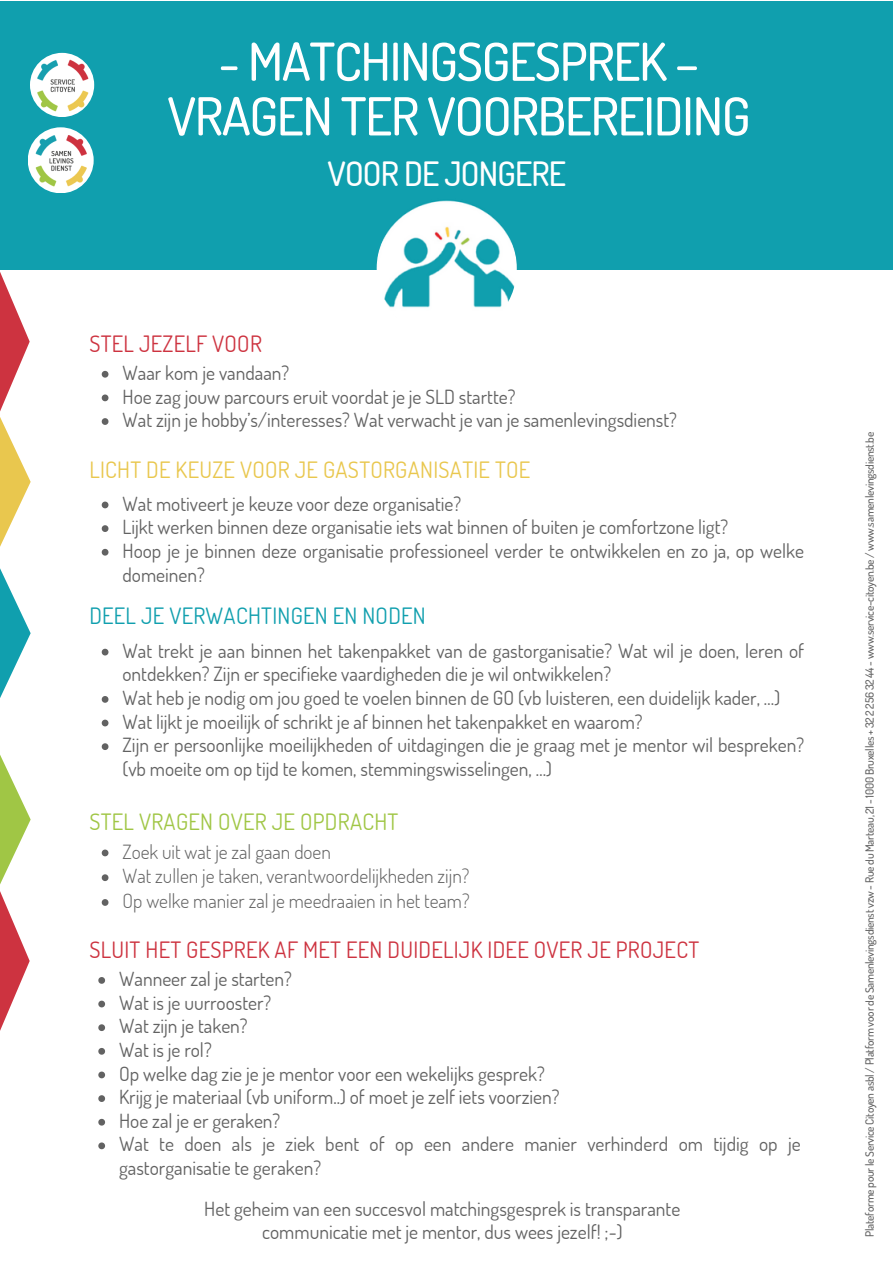
<style>
.page{position:relative;width:893px;height:1264px;background:#fff}
.page>*{position:absolute;margin:0;border:0;box-sizing:border-box;transform-origin:0 0}
.t1{font:500 52.35px/54.6px "Dosis";letter-spacing:-.025em;color:#fff;text-align:center}
.t2{font:500 33.45px "Dosis";letter-spacing:-.025em;color:#fff}
.t3{font:22.5px "Dosis";letter-spacing:.01em;color:#cd3340}
.t4{font:22.5px "Dosis";letter-spacing:.01em;color:#e9c74e}
.t5{font:22.5px "Dosis";letter-spacing:.01em;color:#109fae}
.t6{font:22.5px "Dosis";letter-spacing:.01em;color:#a0c645}
.t7{font:19.5px/23.7px "Dosis";color:#626262}
.t8{font:300 19.5px "Dosis";color:#626262}
.t9{font:500 11.4px "Dosis";letter-spacing:-.025em;color:#626262}
</style>
<div class="page">
<div style="left:0;top:1px;width:892px;height:268px;background:#109fae"></div>
<img style="left:22px;top:119px;width:80px;height:79px;border-radius:50%">
<img style="left:376px;top:198px;width:140px;height:140px;border-radius:50%">
<svg style="left:0;top:417px;width:31px;height:130px"></svg>
<svg style="left:0;top:568px;width:31px;height:130px"></svg>
<svg style="left:0;top:755px;width:31px;height:130px"></svg>
<svg style="left:0;top:269px;width:30px;height:143px"></svg>
<img style="left:22px;top:45px;width:80px;height:79px;border-radius:50%">
<svg style="left:102px;top:371px;width:6px;height:6px"></svg>
<svg style="left:102px;top:394px;width:6px;height:7px"></svg>
<svg style="left:102px;top:418px;width:6px;height:7px"></svg>
<svg style="left:102px;top:501px;width:6px;height:7px"></svg>
<svg style="left:102px;top:525px;width:6px;height:7px"></svg>
<svg style="left:102px;top:549px;width:6px;height:6px"></svg>
<svg style="left:102px;top:648px;width:6px;height:7px"></svg>
<svg style="left:102px;top:696px;width:6px;height:6px"></svg>
<svg style="left:102px;top:719px;width:6px;height:7px"></svg>
<svg style="left:102px;top:743px;width:6px;height:7px"></svg>
<svg style="left:102px;top:849px;width:6px;height:7px"></svg>
<svg style="left:102px;top:874px;width:6px;height:7px"></svg>
<svg style="left:102px;top:899px;width:6px;height:6px"></svg>
<svg style="left:0;top:891px;width:30px;height:140px"></svg>
<svg style="left:98px;top:977px;width:7px;height:6px"></svg>
<svg style="left:98px;top:1000px;width:7px;height:7px"></svg>
<svg style="left:98px;top:1024px;width:7px;height:7px"></svg>
<svg style="left:98px;top:1048px;width:7px;height:6px"></svg>
<svg style="left:98px;top:1071px;width:7px;height:7px"></svg>
<svg style="left:98px;top:1095px;width:7px;height:6px"></svg>
<svg style="left:98px;top:1118px;width:7px;height:7px"></svg>
<svg style="left:98px;top:1142px;width:7px;height:7px"></svg>
<h2 class="t1" style="left:167px;top:33px;width:584px">- MATCHINGSGESPREK –<br>VRAGEN TER VOORBEREIDING</h2>
<p class="t2" style="left:327px;top:151px;width:240px">VOOR DE JONGERE</p>
<p class="t3" style="left:89px;top:329px;width:174px">STEL JEZELF VOOR</p>
<h3 class="t7" style="left:122px;top:360px;width:168px">Waar kom je vandaan?</h3>
<p class="t7" style="left:122px;top:384px;width:394px">Hoe zag jouw parcours eruit voordat je je SLD startte?</p>
<p class="t7" style="left:122px;top:407px;width:556px">Wat zijn je hobby’s/interesses? Wat verwacht je van je samenlevingsdienst?</p>
<h3 class="t4" style="left:89px;top:454px;width:442px">LICHT DE KEUZE VOOR JE GASTORGANISATIE TOE</h3>
<p class="t7" style="left:122px;top:491px;width:340px">Wat motiveert je keuze voor deze organisatie?</p>
<p class="t7" style="left:122px;top:514px;width:607px">Lijkt werken binnen deze organisatie iets wat binnen of buiten je comfortzone ligt?</p>
<h3 class="t7" style="left:122px;top:538px;width:683px">Hoop je je binnen deze organisatie professioneel verder te ontwikkelen en zo ja, op welke domeinen?</h3>
<p class="t5" style="left:89px;top:601px;width:338px">DEEL JE VERWACHTINGEN EN NODEN</p>
<p class="t7" style="left:122px;top:638px;width:683px">Wat trekt je aan binnen het takenpakket van de gastorganisatie? Wat wil je doen, leren of ontdekken? Zijn er specifieke vaardigheden die je wil ontwikkelen?</p>
<p class="t7" style="left:122px;top:685px;width:659px">Wat heb je nodig om jou goed te voelen binnen de GO (vb luisteren, een duidelijk kader, …)</p>
<p class="t7" style="left:122px;top:709px;width:521px">Wat lijkt je moeilijk of schrikt je af binnen het takenpakket en waarom?</p>
<h3 class="t7" style="left:122px;top:732px;width:683px">Zijn er persoonlijke moeilijkheden of uitdagingen die je graag met je mentor wil bespreken? (vb moeite om op tijd te komen, stemmingswisselingen, …)</h3>
<p class="t6" style="left:89px;top:807px;width:310px">STEL VRAGEN OVER JE OPDRACHT</p>
<p class="t8" style="left:122px;top:838px;width:210px">Zoek uit wat je zal gaan doen</p>
<p class="t8" style="left:122px;top:863px;width:348px">Wat zullen je taken, verantwoordelijkheden zijn?</p>
<p class="t8" style="left:122px;top:888px;width:348px">Op welke manier zal je meedraaien in het team?</p>
<p class="t3" style="left:89px;top:935px;width:611px">SLUIT HET GESPREK AF MET EEN DUIDELIJK IDEE OVER JE PROJECT</p>
<p class="t7" style="left:119px;top:966px;width:174px">Wanneer zal je starten?</p>
<h3 class="t7" style="left:119px;top:990px;width:154px">Wat is je uurrooster?</h3>
<p class="t7" style="left:119px;top:1013px;width:130px">Wat zijn je taken?</p>
<p class="t7" style="left:119px;top:1037px;width:94px">Wat is je rol?</p>
<p class="t7" style="left:119px;top:1061px;width:427px">Op welke dag zie je je mentor voor een wekelijks gesprek?</p>
<p class="t7" style="left:119px;top:1084px;width:442px">Krijg je materiaal (vb uniform..) of moet je zelf iets voorzien?</p>
<p class="t7" style="left:119px;top:1108px;width:163px">Hoe zal je er geraken?</p>
<p class="t7" style="left:119px;top:1131px;width:683px">Wat te doen als je ziek bent of op een andere manier verhinderd om tijdig op je gastorganisatie te geraken?</p>
<p class="t7" style="left:204px;top:1196px;width:477px;text-align:center">Het geheim van een succesvol matchingsgesprek is transparante communicatie met je mentor, dus wees jezelf! ;-)</p>
<h4 class="t9" style="left:861px;top:1236px;width:806px;rotate:-90deg">Plateforme pour le Service Citoyen asbl / Platform voor de Samenlevingsdienst vzw - Rue du Marteau, 21 - 1000 Bruxelles + 32 2 256 32 44 - www.service-citoyen.be / www.samenlevingsdienst.be</h4>
</div>
